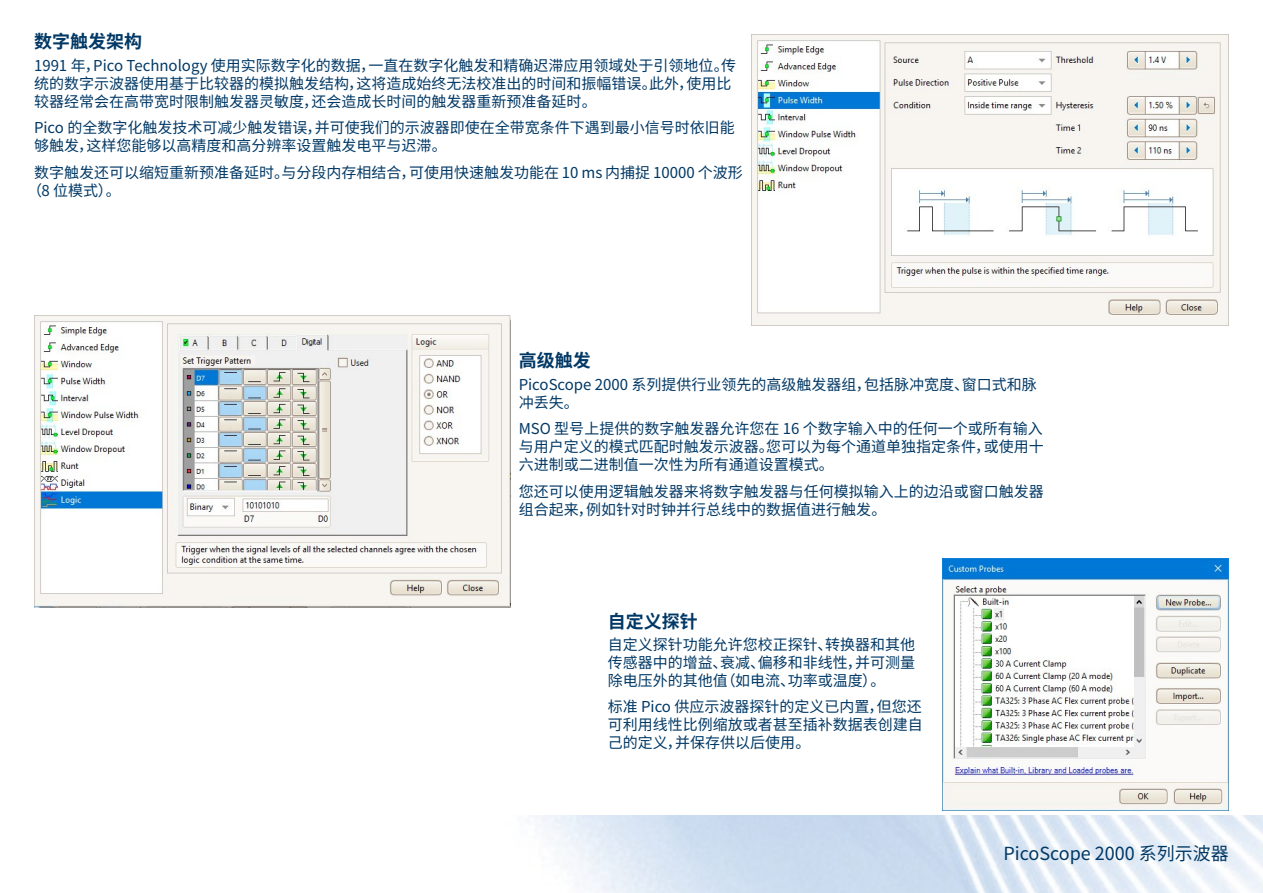
<style>
.page{position:relative;width:1263px;height:893px;background:#fff}
.page>*{position:absolute;margin:0;border:0;box-sizing:border-box;transform-origin:0 0}
.t1{font:18px "Noto Sans CJ Ksc";color:#003865}
.t2{font:700 18px "Noto Sans CJ Ksc";color:#003865}
.t3{font:15px/18px "Noto Sans CJ Ksc";color:#003865}
</style>
<div class="page">
<img style="left:536px;top:815px;width:727px;height:78px">
<img style="left:34px;top:316px;width:476px;height:291px">
<img style="left:751px;top:34px;width:478px;height:292px">
<img style="left:942px;top:559px;width:287px;height:251px">
<p class="t2" style="left:34px;top:32px;width:109px">数字触发架构</p>
<p class="t3" style="left:34px;top:56px;width:703px">1991 年，Pico Technology 使用实际数字化的数据，一直在数字化触发和精确迟滞应用领域处于引领地位。传统的数字示波器使用基于比较器的模拟触发结构，这将造成始终无法校准出的时间和振幅错误。此外，使用比较器经常会在高带宽时限制触发器灵敏度，还会造成长时间的触发器重新预准备延时。</p>
<p class="t3" style="left:34px;top:119px;width:702px">Pico 的全数字化触发技术可减少触发错误，并可使我们的示波器即使在全带宽条件下遇到最小信号时依旧能够触发，这样您能够以高精度和高分辨率设置触发电平与迟滞。</p>
<p class="t3" style="left:27px;top:163px;width:717px;text-indent:7px">数字触发还可以缩短重新预准备延时。与分段内存相结合，可使用快速触发功能在 10 ms 内捕捉 10000 个波形（8 位模式）。</p>
<p class="t2" style="left:519px;top:351px;width:73px">高级触发</p>
<p class="t3" style="left:519px;top:375px;width:519px">PicoScope 2000 系列提供行业领先的高级触发器组，包括脉冲宽度、窗口式和脉冲丢失。</p>
<p class="t3" style="left:519px;top:420px;width:527px;text-align:justify">MSO 型号上提供的数字触发器允许您在 16 个数字输入中的任何一个或所有输入与用户定义的模式匹配时触发示波器。您可以为每个通道单独指定条件，或使用十六进制或二进制值一次性为所有通道设置模式。</p>
<p class="t3" style="left:519px;top:482px;width:527px">您还可以使用逻辑触发器来将数字触发器与任何模拟输入上的边沿或窗口触发器组合起来，例如针对时钟并行总线中的数据值进行触发。</p>
<p class="t2" style="left:608px;top:611px;width:91px">自定义探针</p>
<p class="t3" style="left:608px;top:636px;width:309px;text-align:justify">自定义探针功能允许您校正探针、转换器和其他传感器中的增益、衰减、偏移和非线性，并可测量除电压外的其他值（如电流、功率或温度）。</p>
<p class="t3" style="left:608px;top:698px;width:316px;text-align:justify">标准 Pico 供应示波器探针的定义已内置，但您还可利用线性比例缩放或者甚至插补数据表创建自己的定义，并保存供以后使用。</p>
<p class="t1" style="left:1003px;top:844px;width:227px">PicoScope 2000 系列示波器</p>
</div>
